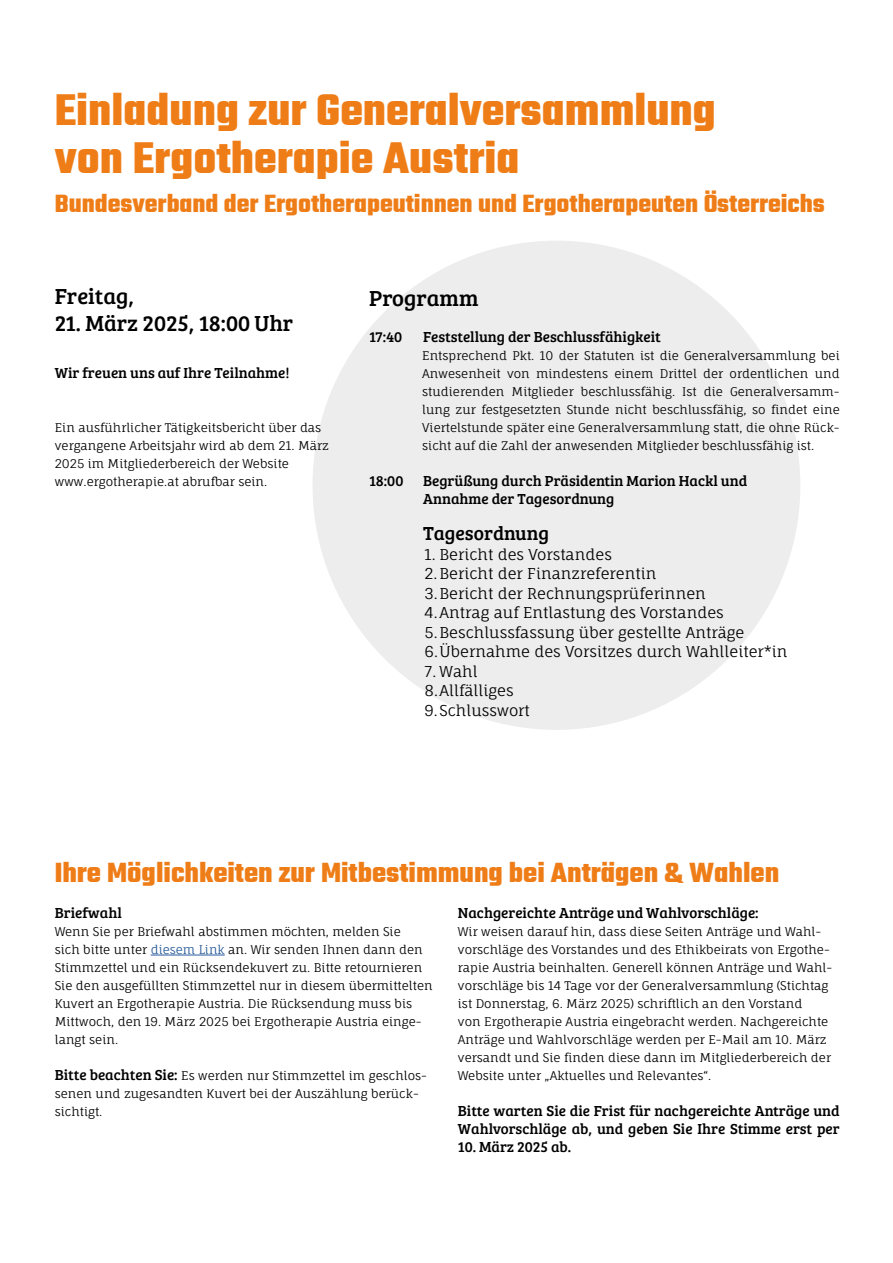
<style>
.page{position:relative;width:893px;height:1263px;background:#fff}
.page>*{position:absolute;margin:0;border:0;box-sizing:border-box;transform-origin:0 0}
.t1{font:700 48px/48px "Teko";color:#ef7d17}
.t2{font:700 30px "Teko";color:#ef7d17}
.t3{font:700 27px "Teko";color:#ef7d17}
.t4{font:22.5px "Bree Serif";color:#000}
.t5{font:19.5px "Bree Serif";color:#000}
.t6{font:15px/18px "Bree Serif";color:#000}
.t7{font:15px/19.5px "Fauna One";color:#000}
.t8{font:12px/18px "Fauna One";color:#000}
.s1{color:#275b9b}
.s2{font-family:"Bree Serif";font-size:15px}
</style>
<div class="page">
<div style="left:313px;top:241px;width:487px;height:489px;background:#ededed;border-radius:50%"></div>
<hr style="left:151px;top:955px;width:74px;height:1px;background:#275b9b">
<h1 class="t1" style="left:55px;top:89px;width:663px">Einladung zur Generalversammlung von Ergotherapie Austria</h1>
<h3 class="t3" style="left:55px;top:186px;width:772px">Bundesverband der Ergotherapeutinnen und Ergotherapeuten Österreichs</h3>
<h3 class="t4" style="left:55px;top:280px;width:81px">Freitag,</h3>
<h3 class="t4" style="left:55px;top:307px;width:240px">21. März 2025, 18:00 Uhr</h3>
<p class="t6" style="left:55px;top:363px;width:236px">Wir freuen uns auf Ihre Teilnahme!</p>
<p class="t8" style="left:55px;top:419px;width:276px">Ein ausführlicher Tätigkeitsbericht über das vergangene Arbeitsjahr wird ab dem 21. März 2025 im Mitgliederbereich der Website www.ergotherapie.at abrufbar sein.</p>
<h3 class="t4" style="left:369px;top:282px;width:111px">Programm</h3>
<p class="t6" style="left:369px;top:327px;width:35px">17:40</p>
<p class="t6" style="left:423px;top:327px;width:239px">Feststellung der Beschlussfähigkeit</p>
<p class="t8" style="left:422px;top:347px;width:419px;text-align:justify">Entsprechend Pkt. 10 der Statuten ist die Generalversammlung bei Anwesenheit von mindestens einem Drittel der ordentlichen und studierenden Mitglieder beschlussfähig. Ist die Generalversamm&shy;lung zur festgesetzten Stunde nicht beschlussfähig, so findet eine Viertelstunde später eine Generalversammlung statt, die ohne Rück&shy;sicht auf die Zahl der anwesenden Mitglieder beschlussfähig ist.</p>
<p class="t6" style="left:369px;top:471px;width:36px">18:00</p>
<p class="t6" style="left:423px;top:471px;width:326px">Begrüßung durch Präsidentin Marion Hackl und<br>Annahme der Tagesordnung</p>
<h3 class="t5" style="left:423px;top:519px;width:127px">Tagesordnung</h3>
<p class="t7" style="left:425px;top:544px;width:365px">1. Bericht des Vorstandes<br>2.Bericht der Finanzreferentin<br>3.Bericht der Rechnungsprüferinnen<br>4.Antrag auf Entlastung des Vorstandes 5.Beschlussfassung über gestellte Anträge 6.Übernahme des Vorsitzes durch Wahlleiter*in</p>
<p class="t7" style="left:425px;top:661px;width:107px">7. Wahl<br>8.Allfälliges<br>9.Schlusswort</p>
<h2 class="t2" style="left:55px;top:853px;width:726px">Ihre Möglichkeiten zur Mitbestimmung bei Anträgen &amp; Wahlen</h2>
<p class="t6" style="left:55px;top:903px;width:69px">Briefwahl</p>
<p class="t8" style="left:55px;top:923px;width:379px">Wenn Sie per Briefwahl abstimmen möchten, melden Sie<br>sich bitte unter <span class="s1">diesem Link</span> an. Wir senden Ihnen dann den Stimmzettel und ein Rücksendekuvert zu. Bitte retournieren Sie den ausgefüllten Stimmzettel nur in diesem übermittelten Kuvert an Ergotherapie Austria. Die Rücksendung muss bis Mittwoch, den 19. März 2025 bei Ergotherapie Austria einge&shy;langt sein.</p>
<p class="t8" style="left:55px;top:1067px;width:374px"><span class="s2">Bitte beachten Sie:</span> Es werden nur Stimmzettel im geschlos&shy;senen und zugesandten Kuvert bei der Auszählung berück&shy;sichtigt.</p>
<p class="t6" style="left:458px;top:903px;width:302px">Nachgereichte Anträge und Wahlvorschläge:</p>
<p class="t8" style="left:458px;top:923px;width:376px">Wir weisen darauf hin, dass diese Seiten Anträge und Wahl&shy;vorschläge des Vorstandes und des Ethikbeirats von Ergothe&shy;rapie Austria beinhalten. Generell können Anträge und Wahl&shy;vorschläge bis 14 Tage vor der Generalversammlung (Stichtag ist Donnerstag, 6. März 2025) schriftlich an den Vorstand<br>von Ergotherapie Austria eingebracht werden. Nachgereichte Anträge und Wahlvorschläge werden per E-Mail am 10. März versandt und Sie finden diese dann im Mitgliederbereich der Website unter „Aktuelles und Relevantes“.</p>
<p class="t6" style="left:458px;top:1101px;width:383px">Bitte warten Sie die Frist für nachgereichte Anträge und<br>Wahlvorschläge ab, und geben Sie Ihre Stimme erst per</p>
<p class="t6" style="left:458px;top:1137px;width:115px">10. März 2025 ab.</p>
</div>
